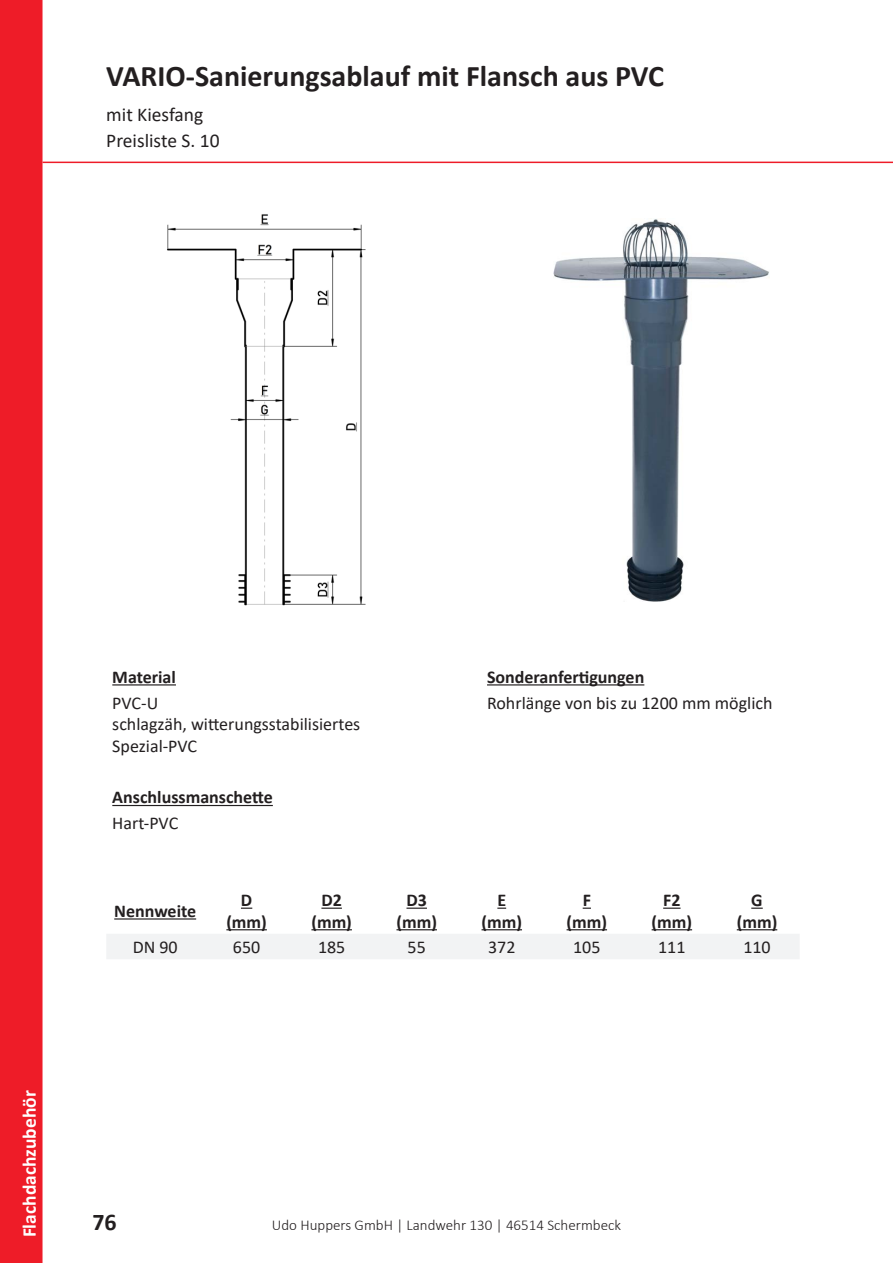
<style>
.page{position:relative;width:893px;height:1263px;background:#fff}
.page>*{position:absolute;margin:0;border:0;box-sizing:border-box;transform-origin:0 0}
.t1{font:700 30px "Calibri";color:#231f20}
.t2{font:700 24px "Calibri";color:#231f20}
.t3{font:19.5px "Calibri";color:#231f20}
.t4{font:700 19.5px "Calibri";color:#fff}
.t5{font:18px/21.6px "Calibri";color:#231f20}
.t6{font:700 18px/21.6px "Calibri";color:#231f20;text-align:center}
.t7{font:300 15px "Calibri";color:#231f20}
</style>
<div class="page">
<div style="left:0;top:0;width:43px;height:1263px;background:#ee1c28"></div>
<hr style="left:43px;top:162px;width:850px;height:1px;background:#ee1c28">
<hr style="left:112px;top:684px;width:64px;height:1px;background:#231f20">
<hr style="left:487px;top:684px;width:157px;height:1px;background:#231f20">
<hr style="left:112px;top:805px;width:161px;height:1px;background:#231f20">
<div style="left:107px;top:934px;width:692px;height:25px;background:#f2f3f4"></div>
<hr style="left:114px;top:918px;width:82px;height:1px;background:#231f20">
<svg style="left:241px;top:907px;width:11px;height:2px"></svg>
<hr style="left:226px;top:929px;width:41px;height:1px;background:#231f20">
<hr style="left:321px;top:907px;width:21px;height:2px;background:#231f20">
<hr style="left:311px;top:929px;width:41px;height:1px;background:#231f20">
<hr style="left:406px;top:907px;width:21px;height:2px;background:#231f20">
<hr style="left:396px;top:929px;width:41px;height:1px;background:#231f20">
<svg style="left:497px;top:907px;width:9px;height:2px"></svg>
<hr style="left:481px;top:929px;width:41px;height:1px;background:#231f20">
<svg style="left:583px;top:907px;width:8px;height:2px"></svg>
<hr style="left:567px;top:929px;width:40px;height:1px;background:#231f20">
<svg style="left:663px;top:907px;width:18px;height:2px"></svg>
<hr style="left:652px;top:929px;width:40px;height:1px;background:#231f20">
<svg style="left:751px;top:907px;width:12px;height:2px"></svg>
<hr style="left:737px;top:929px;width:40px;height:1px;background:#231f20">
<img style="left:553px;top:219px;width:216px;height:382px">
<img style="left:167px;top:214px;width:199px;height:392px">
<h1 class="t1" style="left:106px;top:55px;width:559px">VARIO-Sanierungsablauf mit Flansch aus PVC</h1>
<p class="t3" style="left:106px;top:101px;width:99px">mit Kiesfang</p>
<p class="t3" style="left:106px;top:127px;width:115px">Preisliste S. 10</p>
<p class="t4" style="left:16px;top:1237px;width:148px;rotate:-90deg">Flachdachzubehör</p>
<p class="t6" style="left:112px;top:666px;width:65px">Material</p>
<p class="t6" style="left:487px;top:666px;width:159px">Sonderanfertigungen</p>
<p class="t5" style="left:112px;top:692px;width:250px">PVC-U<br>schlagzäh, witterungsstabilisiertes<br>Spezial-PVC</p>
<p class="t5" style="left:487px;top:692px;width:287px">Rohrlänge von bis zu 1200 mm möglich</p>
<p class="t6" style="left:112px;top:786px;width:162px">Anschlussmanschette</p>
<p class="t5" style="left:112px;top:812px;width:67px">Hart-PVC</p>
<p class="t6" style="left:114px;top:900px;width:83px">Nennweite</p>
<p class="t6" style="left:226px;top:889px;width:42px">D (mm)</p>
<p class="t6" style="left:311px;top:889px;width:42px">D2 (mm)</p>
<p class="t6" style="left:396px;top:889px;width:42px">D3 (mm)</p>
<p class="t6" style="left:481px;top:889px;width:42px">E (mm)</p>
<p class="t6" style="left:567px;top:889px;width:42px">F (mm)</p>
<p class="t6" style="left:652px;top:889px;width:42px">F2 (mm)</p>
<p class="t6" style="left:737px;top:889px;width:42px">G (mm)</p>
<p class="t5" style="left:133px;top:936px;width:47px">DN 90</p>
<p class="t5" style="left:233px;top:936px;width:29px">650</p>
<p class="t5" style="left:318px;top:936px;width:29px">185</p>
<p class="t5" style="left:408px;top:936px;width:20px">55</p>
<p class="t5" style="left:488px;top:936px;width:29px">372</p>
<p class="t5" style="left:573px;top:936px;width:29px">105</p>
<p class="t5" style="left:658px;top:936px;width:29px">111</p>
<p class="t5" style="left:743px;top:936px;width:29px">110</p>
<h2 class="t2" style="left:92px;top:1205px;width:26px">76</h2>
<p class="t7" style="left:272px;top:1215px;width:351px">Udo Huppers GmbH | Landwehr 130 | 46514 Schermbeck</p>
</div>
